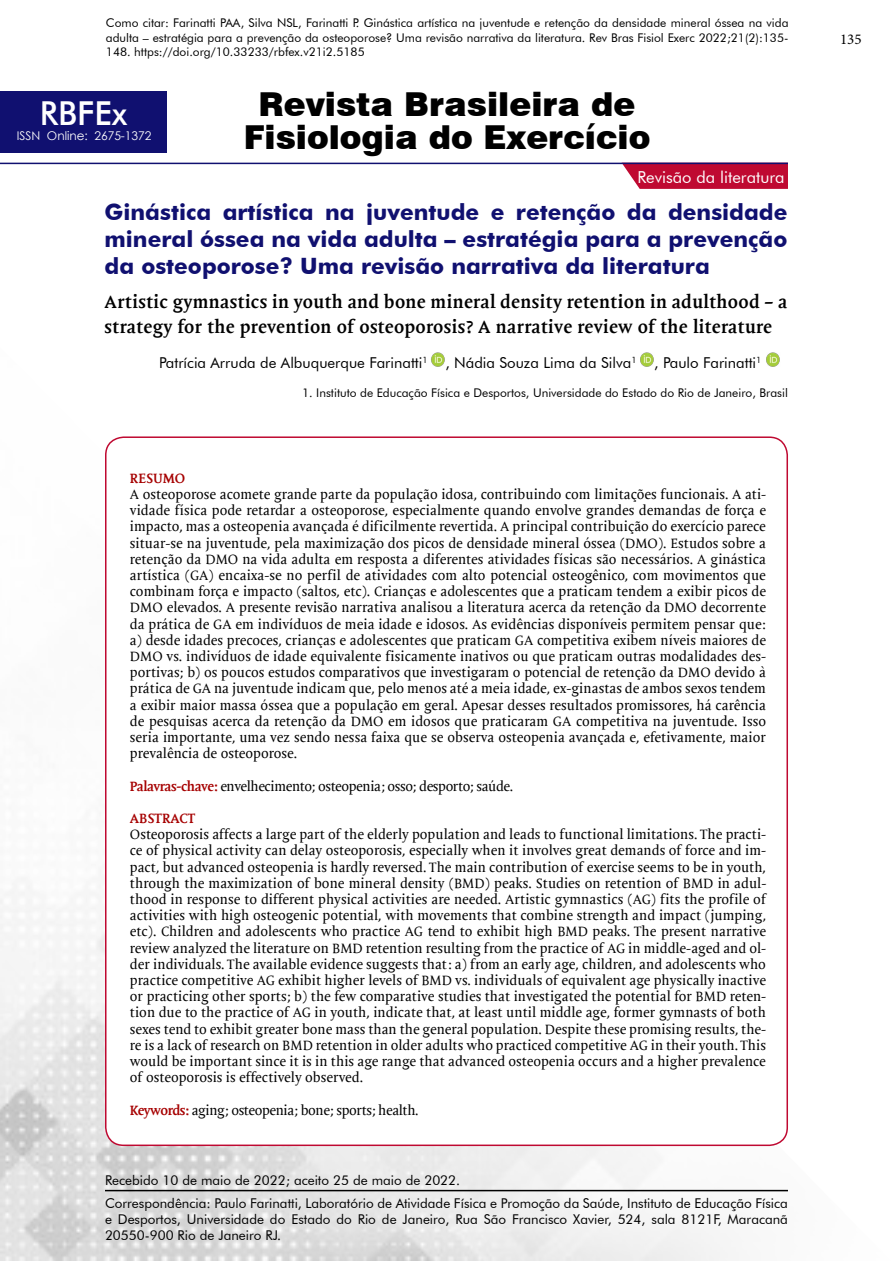
<style>
.page{position:relative;width:893px;height:1263px;background:#fff}
.page>*{position:absolute;margin:0;border:0;box-sizing:border-box;transform-origin:0 0}
.t1{font:900 33px "Swiss 721 BT";color:#000}
.t2{font:500 33px "Futura BT";color:#fff}
.t3{font:700 22.5px/27px "Futura BT";color:#101070;text-align:justify}
.t4{font:700 18px/25.5px "Mantika Book W01";letter-spacing:.02em;color:#000}
.t5{font:16.5px "Futura BT";color:#fff}
.t6{font:15px "Futura BT";color:#000}
.t7{font:15px "Minion Pro";color:#000}
.t8{font:13.5px/16.2px "Mantika Book W01";letter-spacing:-.015em;color:#000;text-align:justify}
.t9{font:13.5px/16.2px "Futura BT";color:#000;text-align:justify}
.t10{font:700 13.5px "Mantika Book W01";color:#a60000}
.t11{font:12px/14.4px "Futura BT";color:#000;text-align:justify}
.t12{font:12px "Century Gothic";color:#fff}
.s1{font-weight:700;color:#a60000}
</style>
<div class="page">
<img style="left:0;top:438px;width:788px;height:823px">
<div style="left:106px;top:437px;width:681px;height:708px;background:#fff;border-radius:18px"></div>
<hr style="left:105px;top:1190px;width:683px;height:1px;background:#000">
<div style="left:0;top:91px;width:167px;height:62px;background:#101070"></div>
<svg style="left:622px;top:164px;width:166px;height:25px;background:#c1173d"></svg>
<hr style="left:0;top:163px;width:788px;height:1px;background:#101070">
<img style="left:431px;top:352px;width:14px;height:15px">
<img style="left:640px;top:352px;width:14px;height:15px">
<img style="left:766px;top:352px;width:14px;height:15px">
<p class="t11" style="left:106px;top:16px;width:684px">Como citar: Farinatti PAA, Silva NSL, Farinatti P. Ginástica artística na juventude e retenção da densidade mineral óssea na vida adulta – estratégia para a prevenção da osteoporose? Uma revisão narrativa da literatura. Rev Bras Fisiol Exerc 2022;21(2):135- 148. https://doi.org/10.33233/rbfex.v21i2.5185</p>
<h1 class="t1" style="left:259px;top:84px;width:378px">Revista Brasileira de</h1>
<h1 class="t2" style="left:40px;top:93px;width:89px">RBFEx</h1>
<p class="t12" style="left:17px;top:128px;width:136px">ISSN Online: 2675-1372</p>
<h1 class="t1" style="left:244px;top:117px;width:408px">Fisiologia do Exercício</h1>
<p class="t5" style="left:637px;top:167px;width:149px">Revisão da literatura</p>
<h2 class="t3" style="left:105px;top:198px;width:684px">Ginástica artística na juventude e retenção da densidade mineral óssea na vida adulta – estratégia para a prevenção da osteoporose? Uma revisão narrativa da literatura</h2>
<h3 class="t4" style="left:105px;top:289px;width:684px">Artistic gymnastics in youth and bone mineral density retention in adulthood – a strategy for the prevention of osteoporosis? A narrative review of the literature</h3>
<p class="t6" style="left:159px;top:353px;width:604px">Patrícia Arruda de Albuquerque Farinatti<sup>1</sup> , Nádia Souza Lima da Silva<sup>1</sup> , Paulo Farinatti<sup>1</sup></p>
<p class="t11" style="left:302px;top:385px;width:487px">1. Instituto de Educação Física e Desportos, Universidade do Estado do Rio de Janeiro, Brasil</p>
<p class="t10" style="left:130px;top:470px;width:57px">RESUMO</p>
<p class="t8" style="left:130px;top:486px;width:638px">A osteoporose acomete grande parte da população idosa, contribuindo com limitações funcionais. A ati&shy;vidade física pode retardar a osteoporose, especialmente quando envolve grandes demandas de força e impacto, mas a osteopenia avançada é dificilmente revertida. A principal contribuição do exercício parece situar-se na juventude, pela maximização dos picos de densidade mineral óssea (DMO). Estudos sobre a retenção da DMO na vida adulta em resposta a diferentes atividades físicas são necessários. A ginástica artística (GA) encaixa-se no perfil de atividades com alto potencial osteogênico, com movimentos que combinam força e impacto (saltos, etc). Crianças e adolescentes que a praticam tendem a exibir picos de DMO elevados. A presente revisão narrativa analisou a literatura acerca da retenção da DMO decorrente da prática de GA em indivíduos de meia idade e idosos. As evidências disponíveis permitem pensar que: a) desde idades precoces, crianças e adolescentes que praticam GA competitiva exibem níveis maiores de DMO vs. indivíduos de idade equivalente fisicamente inativos ou que praticam outras modalidades des&shy;portivas; b) os poucos estudos comparativos que investigaram o potencial de retenção da DMO devido à prática de GA na juventude indicam que, pelo menos até a meia idade, ex-ginastas de ambos sexos tendem a exibir maior massa óssea que a população em geral. Apesar desses resultados promissores, há carência de pesquisas acerca da retenção da DMO em idosos que praticaram GA competitiva na juventude. Isso seria importante, uma vez sendo nessa faixa que se observa osteopenia avançada e, efetivamente, maior prevalência de osteoporose.</p>
<p class="t8" style="left:130px;top:778px;width:385px"><span class="s1">Palavras-chave:</span> envelhecimento; osteopenia; osso; desporto; saúde.</p>
<p class="t10" style="left:130px;top:810px;width:67px">ABSTRACT</p>
<p class="t8" style="left:130px;top:827px;width:638px">Osteoporosis affects a large part of the elderly population and leads to functional limitations. The practi&shy;ce of physical activity can delay osteoporosis, especially when it involves great demands of force and im&shy;pact, but advanced osteopenia is hardly reversed. The main contribution of exercise seems to be in youth, through the maximization of bone mineral density (BMD) peaks. Studies on retention of BMD in adul&shy;thood in response to different physical activities are needed. Artistic gymnastics (AG) fits the profile of activities with high osteogenic potential, with movements that combine strength and impact (jumping, etc). Children and adolescents who practice AG tend to exhibit high BMD peaks. The present narrative review analyzed the literature on BMD retention resulting from the practice of AG in middle-aged and ol&shy;der individuals. The available evidence suggests that: a) from an early age, children, and adolescents who practice competitive AG exhibit higher levels of BMD vs. individuals of equivalent age physically inactive or practicing other sports; b) the few comparative studies that investigated the potential for BMD reten&shy;tion due to the practice of AG in youth, indicate that, at least until middle age, former gymnasts of both sexes tend to exhibit greater bone mass than the general population. Despite these promising results, the&shy;re is a lack of research on BMD retention in older adults who practiced competitive AG in their youth. This would be important since it is in this age range that advanced osteopenia occurs and a higher prevalence of osteoporosis is effectively observed.</p>
<p class="t8" style="left:130px;top:1102px;width:290px"><span class="s1">Keywords:</span> aging; osteopenia; bone; sports; health.</p>
<p class="t9" style="left:105px;top:1171px;width:357px">Recebido 10 de maio de 2022; aceito 25 de maio de 2022.</p>
<p class="t9" style="left:105px;top:1195px;width:684px">Correspondência: Paulo Farinatti, Laboratório de Atividade Física e Promoção da Saúde, Instituto de Educação Física e Desportos, Universidade do Estado do Rio de Janeiro, Rua São Francisco Xavier, 524, sala 8121F, Maracanã 20550-900 Rio de Janeiro RJ.</p>
<p class="t7" style="left:840px;top:29px;width:23px">135</p>
</div>
